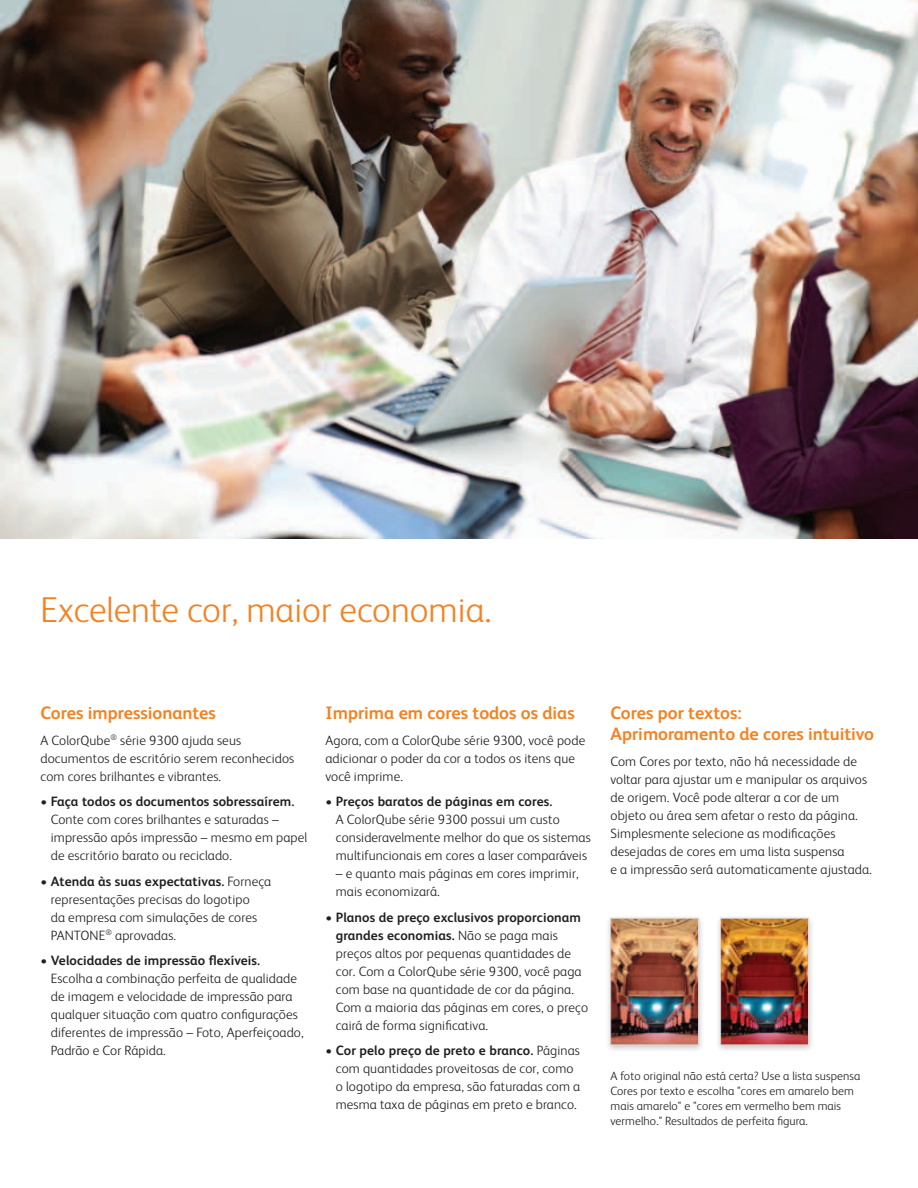
<style>
.page{position:relative;width:918px;height:1188px;background:#fff}
.page>*{position:absolute;margin:0;border:0;box-sizing:border-box;transform-origin:0 0}
.t1{font:300 36px "Xerox Sans";color:#f58220}
.t2{font:700 18px/21px "Xerox Sans";color:#f58220}
.t3{font:300 13.5px/18px "Xerox Sans";letter-spacing:.01em;color:#231f20}
.t4{font:700 13.5px "Xerox Sans";letter-spacing:.01em;color:#231f20}
.t5{font:300 12px/15px "Xerox Sans";letter-spacing:.01em;color:#231f20}
.s1{font-weight:700}
</style>
<div class="page">
<div style="left:605px;top:914px;width:100px;height:138px;background:#231f20;opacity:.25"></div>
<img style="left:612px;top:920px;width:85px;height:123px">
<div style="left:610px;top:918px;width:89px;height:127px;border:1px solid #dbdcde"></div>
<div style="left:715px;top:914px;width:99px;height:138px;background:#231f20;opacity:.25"></div>
<img style="left:722px;top:920px;width:85px;height:123px">
<div style="left:720px;top:918px;width:89px;height:127px;border:1px solid #dbdcde"></div>
<img style="left:0;top:0;width:918px;height:539px">
<h1 class="t1" style="left:40px;top:586px;width:453px">Excelente cor, maior economia.</h1>
<h2 class="t2" style="left:40px;top:702px;width:177px">Cores impressionantes</h2>
<p class="t3" style="left:40px;top:731px;width:255px">A ColorQube<sup>®</sup> série 9300 ajuda seus documentos de escritório serem reconhecidos com cores brilhantes e vibrantes.</p>
<p class="t4" style="left:41px;top:792px;width:255px">• Faça todos os documentos sobressaírem.</p>
<p class="t3" style="left:51px;top:810px;width:258px">Conte com cores brilhantes e saturadas – impressão após impressão – mesmo em papel de escritório barato ou reciclado.</p>
<p class="t3" style="left:51px;top:872px;width:222px;text-indent:-10px"><span class="s1">• Atenda às suas expectativas.</span> Forneça representações precisas do logotipo<br>da empresa com simulações de cores PANTONE<sup>®</sup> aprovadas.</p>
<p class="t4" style="left:41px;top:952px;width:221px">• Velocidades de impressão flexíveis.</p>
<p class="t3" style="left:51px;top:969px;width:254px">Escolha a combinação perfeita de qualidade de imagem e velocidade de impressão para qualquer situação com quatro configurações diferentes de impressão – Foto, Aperfeiçoado, Padrão e Cor Rápida.</p>
<h2 class="t2" style="left:326px;top:702px;width:251px">Imprima em cores todos os dias</h2>
<p class="t3" style="left:326px;top:731px;width:261px">Agora, com a ColorQube série 9300, você pode adicionar o poder da cor a todos os itens que você imprime.</p>
<p class="t4" style="left:326px;top:792px;width:228px">• Preços baratos de páginas em cores.</p>
<p class="t3" style="left:336px;top:810px;width:257px">A ColorQube série 9300 possui um custo consideravelmente melhor do que os sistemas multifuncionais em cores a laser comparáveis</p>
<p class="t3" style="left:336px;top:864px;width:244px">– e quanto mais páginas em cores imprimir, mais economizará.</p>
<p class="t3" style="left:336px;top:908px;width:254px;text-indent:-10px"><span class="s1">• Planos de preço exclusivos proporcionam grandes economias.</span> Não se paga mais preços altos por pequenas quantidades de cor. Com a ColorQube série 9300, você paga com base na quantidade de cor da página.<br>Com a maioria das páginas em cores, o preço cairá de forma significativa.</p>
<p class="t3" style="left:336px;top:1041px;width:246px;text-indent:-10px"><span class="s1">• Cor pelo preço de preto e branco.</span> Páginas com quantidades proveitosas de cor, como o logotipo da empresa, são faturadas com a mesma taxa de páginas em preto e branco.</p>
<h2 class="t2" style="left:610px;top:702px;width:265px">Cores por textos:<br>Aprimoramento de cores intuitivo</h2>
<p class="t3" style="left:610px;top:752px;width:263px">Com Cores por texto, não há necessidade de voltar para ajustar um e manipular os arquivos de origem. Você pode alterar a cor de um objeto ou área sem afetar o resto da página.<br>Simplesmente selecione as modificações desejadas de cores em uma lista suspensa<br>e a impressão será automaticamente ajustada.</p>
<p class="t5" style="left:610px;top:1068px;width:251px">A foto original não está certa? Use a lista suspensa Cores por texto e escolha "cores em amarelo bem mais amarelo" e "cores em vermelho bem mais vermelho." Resultados de perfeita figura.</p>
</div>
